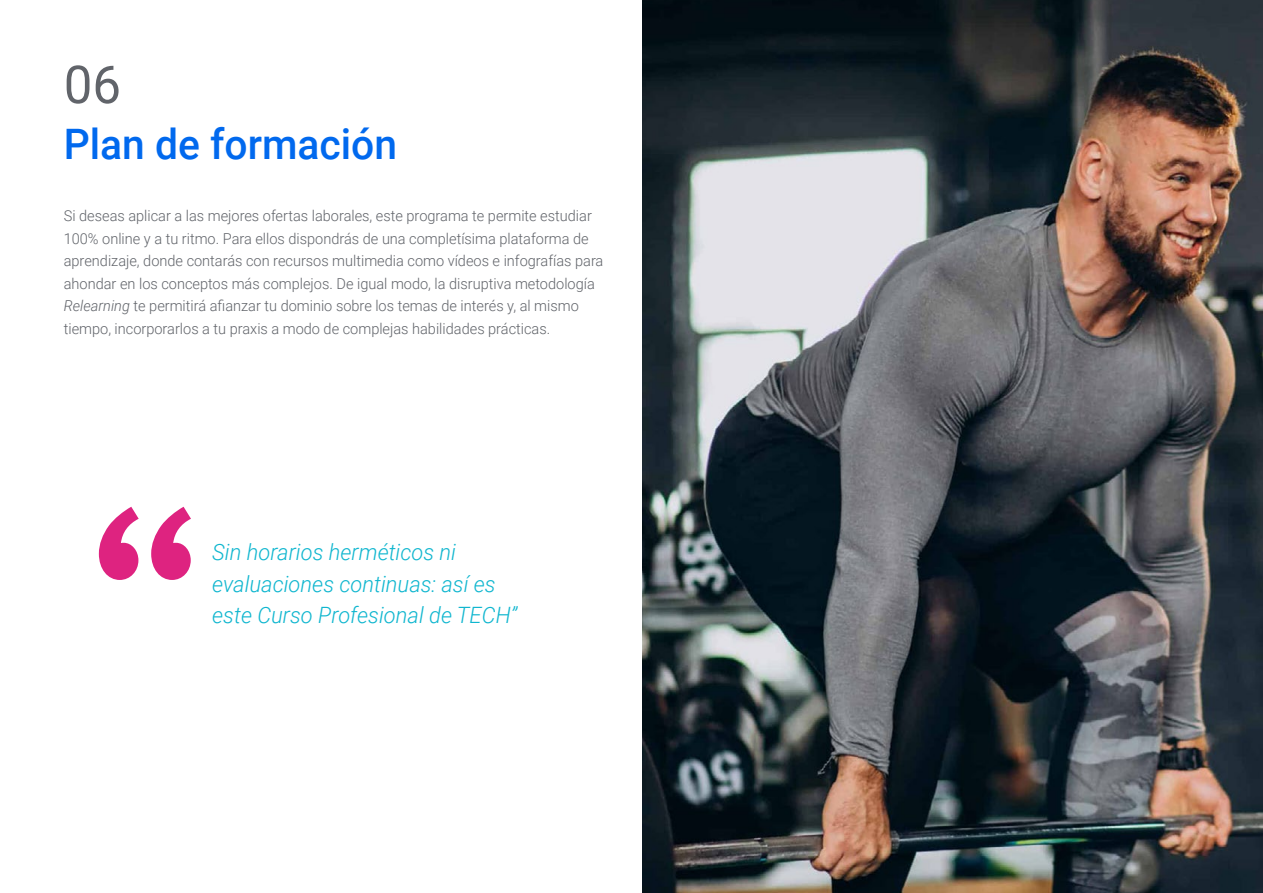
<style>
.page{position:relative;width:1263px;height:893px;background:#fff}
.page>*{position:absolute;margin:0;border:0;box-sizing:border-box;transform-origin:0 0}
.t1{font:52.5px "Roboto";color:#61646a}
.t2{font:500 42px "Roboto";color:#0169ee}
.t3{font:italic 300 22.5px/31.5px "Roboto";color:#0fb6cf}
.t4{font:300 15px/22.5px "Roboto";color:#61646a}
.s1{font-style:italic}
</style>
<div class="page">
<svg style="left:99px;top:507px;width:92px;height:73px"></svg>
<img style="left:642px;top:0;width:621px;height:893px">
<h1 class="t1" style="left:64px;top:48px;width:59px">06</h1>
<h2 class="t2" style="left:64px;top:115px;width:335px">Plan de formación</h2>
<p class="t4" style="left:64px;top:204px;width:541px">Si deseas aplicar a las mejores ofertas laborales, este programa te permite estudiar 100% online y a tu ritmo. Para ellos dispondrás de una completísima plataforma de aprendizaje, donde contarás con recursos multimedia como vídeos e infografías para ahondar en los conceptos más complejos. De igual modo, la disruptiva metodología <span class="s1">Relearning</span> te permitirá afianzar tu dominio sobre los temas de interés y, al mismo tiempo, incorporarlos a tu praxis a modo de complejas habilidades prácticas.</p>
<h3 class="t3" style="left:212px;top:536px;width:306px">Sin horarios herméticos ni evaluaciones continuas: así es este Curso Profesional de TECH”</h3>
</div>
